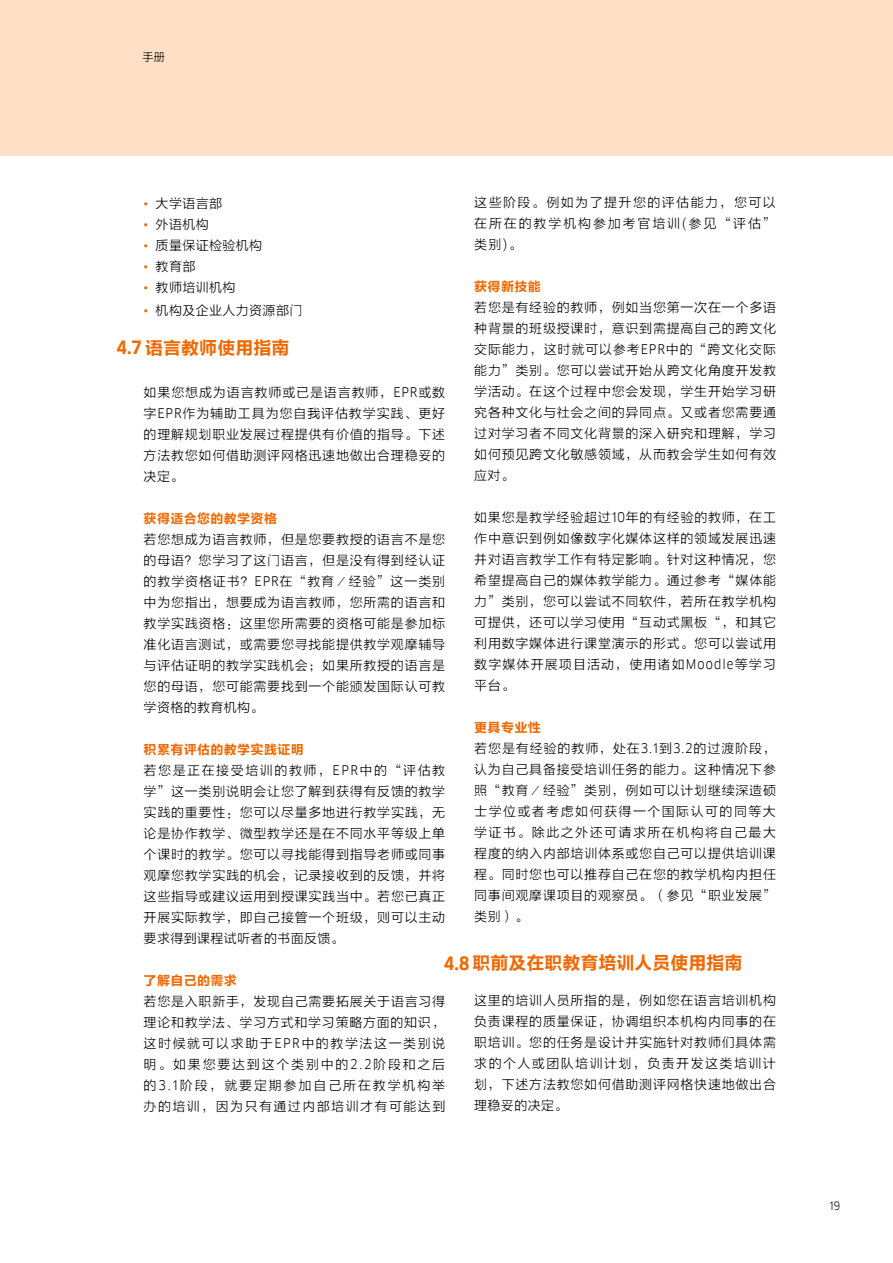
<style>
.page{position:relative;width:893px;height:1263px;background:#fff}
.page>*{position:absolute;margin:0;border:0;box-sizing:border-box;transform-origin:0 0}
.t1{font:18px "FZLTCHJW GB1 0";color:#ef6800}
.t2{font:13.05px/21px "FZLTXHK";letter-spacing:.055em;color:#000;text-align:justify}
.t3{font:13.05px "FZLTCHJW GB1 0";letter-spacing:.025em;color:#ef6800}
.t4{font:13.05px "FZLTXHK";letter-spacing:.025em;color:#000}
.t5{font:11.25px "Goethe FF Clan";color:#000}
.t6{font:11.25px "FZLTXHK";color:#000}
.s1{font-family:"Goethe FF Clan"}
.s2{font-family:"Goethe FF Clan";color:#ef6800}
.s3{font-family:"Goethe FF Clan";font-weight:700}
</style>
<div class="page">
<div style="left:0;top:0;width:893px;height:155px;background:#ffe0c6"></div>
<p class="t6" style="left:142px;top:51px;width:24px">手册</p>
<p class="t2" style="left:474px;top:192px;width:303px">这些阶段。例如为了提升您的评估能力，您可以在所在的教学机构参加考官培训(参见“评估”类别)。</p>
<p class="t3" style="left:474px;top:279px;width:68px">获得新技能</p>
<p class="t2" style="left:474px;top:297px;width:303px">若您是有经验的教师，例如当您第一次在一个多语种背景的班级授课时，意识到需提高自己的跨文化交际能力，这时就可以参考<span class="s1">EPR</span>中的“跨文化交际能力”类别。您可以尝试开始从跨文化角度开发教学活动。在这个过程中您会发现，学生开始学习研究各种文化与社会之间的异同点。又或者您需要通过对学习者不同文化背景的深入研究和理解，学习如何预见跨文化敏感领域，从而教会学生如何有效应对。</p>
<p class="t2" style="left:474px;top:507px;width:303px">如果您是教学经验超过<span class="s1">10</span>年的有经验的教师，在工作中意识到例如像数字化媒体这样的领域发展迅速并对语言教学工作有特定影响。针对这种情况，您希望提高自己的媒体教学能力。通过参考“媒体能力”类别，您可以尝试不同软件，若所在教学机构可提供，还可以学习使用“互动式黑板“，和其它利用数字媒体进行课堂演示的形式。您可以尝试用数字媒体开展项目活动，使用诸如<span class="s1">Moodle</span>等学习平台。</p>
<p class="t3" style="left:474px;top:720px;width:68px">更具专业性</p>
<p class="t2" style="left:474px;top:738px;width:303px">若您是有经验的教师，处在<span class="s1">3.1</span>到<span class="s1">3.2</span>的过渡阶段，认为自己具备接受培训任务的能力。这种情况下参照“教育／经验”类别，例如可以计划继续深造硕士学位或者考虑如何获得一个国际认可的同等大学证书。除此之外还可请求所在机构将自己最大程度的纳入内部培训体系或您自己可以提供培训课程。同时您也可以推荐自己在您的教学机构内担任同事间观摩课项目的观察员。（参见“职业发展”类别）。</p>
<p class="t2" style="left:144px;top:193px;width:80px"><span class="s2">•</span> 大学语言部</p>
<p class="t2" style="left:144px;top:214px;width:67px"><span class="s2">•</span> 外语机构</p>
<p class="t4" style="left:144px;top:238px;width:120px"><span class="s2">•</span> 质量保证检验机构</p>
<p class="t2" style="left:144px;top:256px;width:53px"><span class="s2">•</span> 教育部</p>
<p class="t2" style="left:144px;top:277px;width:93px"><span class="s2">•</span> 教师培训机构</p>
<p class="t4" style="left:144px;top:304px;width:160px"><span class="s2">•</span> 机构及企业人力资源部门</p>
<h1 class="t1" style="left:117px;top:338px;width:175px"><span class="s3">4.7</span> 语言教师使用指南</h1>
<p class="t2" style="left:144px;top:382px;width:303px">如果您想成为语言教师或已是语言教师，<span class="s1">EPR</span>或数字<span class="s1">EPR</span>作为辅助工具为您自我评估教学实践、更好的理解规划职业发展过程提供有价值的指导。下述方法教您如何借助测评网格迅速地做出合理稳妥的决定。</p>
<p class="t3" style="left:144px;top:511px;width:135px">获得适合您的教学资格</p>
<p class="t2" style="left:144px;top:529px;width:303px">若您想成为语言教师，但是您要教授的语言不是您的母语？您学习了这门语言，但是没有得到经认证的教学资格证书？<span class="s1">EPR</span>在“教育／经验”这一类别中为您指出，想要成为语言教师，您所需的语言和教学实践资格：这里您所需要的资格可能是参加标准化语言测试，或需要您寻找能提供教学观摩辅导与评估证明的教学实践机会；如果所教授的语言是您的母语，您可能需要找到一个能颁发国际认可教学资格的教育机构。</p>
<p class="t3" style="left:144px;top:742px;width:162px">积累有评估的教学实践证明</p>
<p class="t2" style="left:144px;top:760px;width:303px">若您是正在接受培训的教师，<span class="s1">EPR</span>中的“评估教学”这一类别说明会让您了解到获得有反馈的教学实践的重要性：您可以尽量多地进行教学实践，无论是协作教学、微型教学还是在不同水平等级上单个课时的教学。您可以寻找能得到指导老师或同事观摩您教学实践的机会，记录接收到的反馈，并将这些指导或建议运用到授课实践当中。若您已真正开展实际教学，即自己接管一个班级，则可以主动要求得到课程试听者的书面反馈。</p>
<p class="t3" style="left:144px;top:973px;width:95px">了解自己的需求</p>
<p class="t2" style="left:144px;top:991px;width:303px">若您是入职新手，发现自己需要拓展关于语言习得理论和教学法、学习方式和学习策略方面的知识，这时候就可以求助于<span class="s1">EPR</span>中的教学法这一类别说明。如果您要达到这个类别中的<span class="s1">2.2</span>阶段和之后的<span class="s1">3.1</span>阶段，就要定期参加自己所在教学机构举办的培训，因为只有通过内部培训才有可能达到</p>
<h1 class="t1" style="left:444px;top:953px;width:300px"><span class="s3">4.8</span> 职前及在职教育培训人员使用指南</h1>
<p class="t2" style="left:474px;top:990px;width:303px">这里的培训人员所指的是，例如您在语言培训机构负责课程的质量保证，协调组织本机构内同事的在职培训。您的任务是设计并实施针对教师们具体需求的个人或团队培训计划，负责开发这类培训计划，下述方法教您如何借助测评网格快速地做出合理稳妥的决定。</p>
<p class="t5" style="left:829px;top:1199px;width:13px">19</p>
</div>
